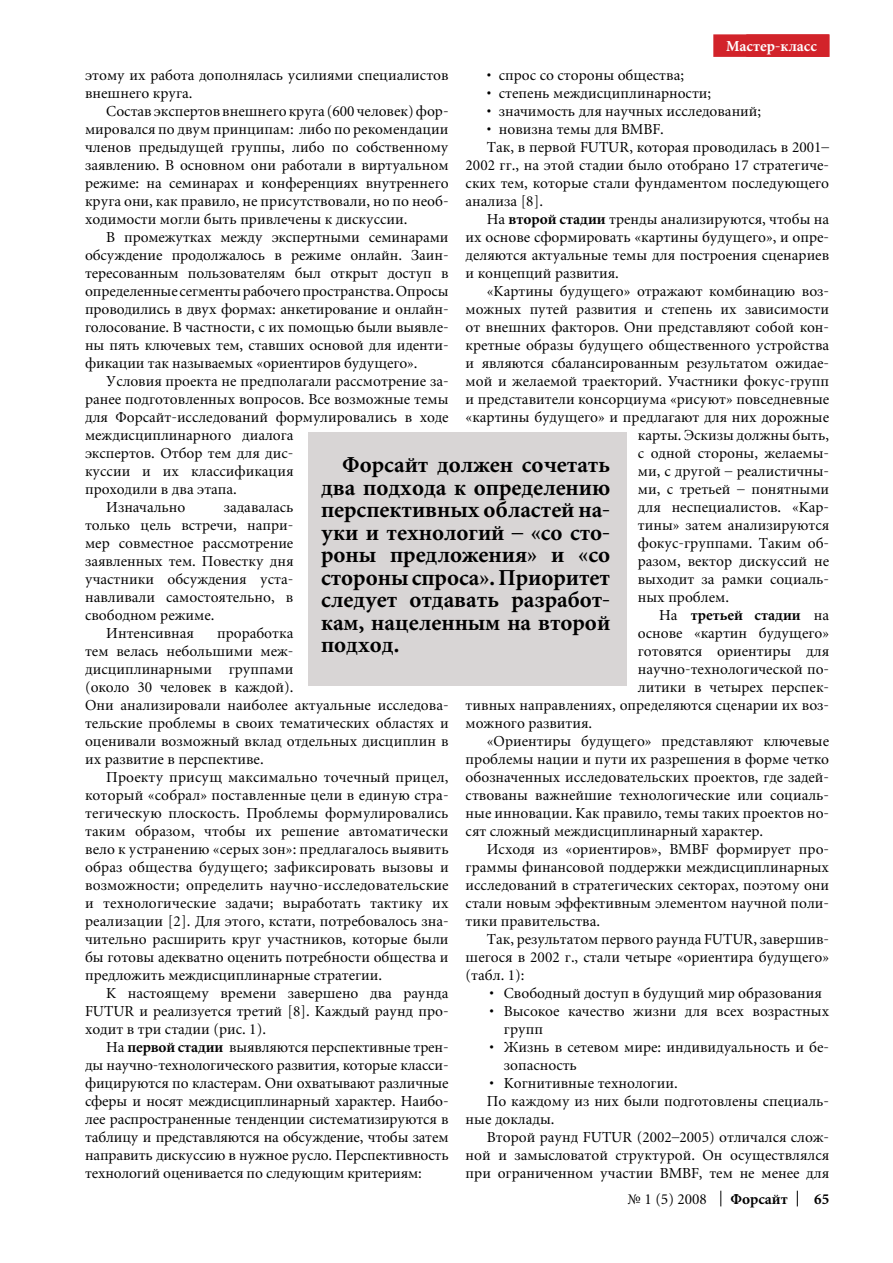
<style>
.page{position:relative;width:893px;height:1263px;background:#fff}
.page>*{position:absolute;margin:0;border:0;box-sizing:border-box;transform-origin:0 0}
.t1{font:700 22.5px/22.5px "Miniature";color:#000;text-align:justify}
.t2{font:15px/18px "Miniature";color:#000;text-align:justify}
.t3{font:700 15px "Miniature";color:#000}
.t4{font:700 15px "Miniature";color:#fff}
.s1{font-weight:700}
.s2{font-weight:400}
</style>
<div class="page">
<svg style="left:720px;top:1191px;width:1px;height:15px"></svg>
<svg style="left:797px;top:1191px;width:1px;height:15px"></svg>
<div style="left:713px;top:34px;width:117px;height:23px;background:#d2232a"></div>
<div style="left:308px;top:432px;width:318px;height:254px;background:#d8d5d5"></div>
<p class="t4" style="left:759px;top:38px;width:59px">Рубрика</p>
<p class="t4" style="left:726px;top:38px;width:92px">Мастер-класс</p>
<p class="t2" style="left:85px;top:66px;width:365px">этому их работа дополнялась усилиями специалистов внешнего круга.</p>
<p class="t2" style="left:85px;top:102px;width:365px;text-indent:21px">Состав экспертов внешнего круга (600 человек) фор&shy;мировался по двум принципам: либо по рекомендации членов предыдущей группы, либо по собственному заявлению. В основном они работали в виртуальном режиме: на семинарах и конференциях внутреннего круга они, как правило, не присутствовали, но по необ&shy;ходимости могли быть привлечены к дискуссии.</p>
<p class="t2" style="left:85px;top:228px;width:365px;text-indent:21px">В промежутках между экспертными семинарами обсуждение продолжалось в режиме онлайн. Заин&shy;тересованным пользователям был открыт доступ в определенные сегменты рабочего пространства. Опросы проводились в двух формах: анкетирование и онлайн&shy;голосование. В частности, с их помощью были выявле&shy;ны пять ключевых тем, ставших основой для иденти&shy;фикации так называемых «ориентиров будущего».</p>
<p class="t2" style="left:106px;top:372px;width:344px">Условия проекта не предполагали рассмотрение за-</p>
<p class="t2" style="left:85px;top:390px;width:365px">ранее подготовленных вопросов. Все возможные темы</p>
<p class="t2" style="left:85px;top:408px;width:365px">для Форсайт-исследований формулировались в ходе</p>
<p class="t2" style="left:85px;top:426px;width:210px">междисциплинарного диалога</p>
<p class="t2" style="left:85px;top:444px;width:210px">экспертов. Отбор тем для дис-</p>
<p class="t2" style="left:85px;top:462px;width:210px">куссии и их классификация</p>
<p class="t2" style="left:85px;top:480px;width:153px">проходили в два этапа.</p>
<p class="t2" style="left:106px;top:498px;width:81px">Изначально</p>
<p class="t2" style="left:224px;top:498px;width:71px">задавалась</p>
<p class="t2" style="left:85px;top:516px;width:210px">только цель встречи, напри-</p>
<p class="t2" style="left:85px;top:534px;width:210px">мер совместное рассмотрение</p>
<p class="t2" style="left:85px;top:552px;width:210px">заявленных тем. Повестку дня</p>
<p class="t2" style="left:85px;top:570px;width:210px">участники обсуждения уста-</p>
<p class="t2" style="left:85px;top:588px;width:210px">навливали самостоятельно, в</p>
<p class="t2" style="left:85px;top:606px;width:131px">свободном режиме.</p>
<p class="t2" style="left:106px;top:624px;width:89px">Интенсивная</p>
<p class="t2" style="left:487px;top:66px;width:199px">• спрос со стороны общества;</p>
<p class="t2" style="left:487px;top:84px;width:226px">• степень междисциплинарности;</p>
<p class="t2" style="left:487px;top:102px;width:276px">• значимость для научных исследований;</p>
<p class="t2" style="left:487px;top:120px;width:179px">• новизна темы для BMBF.</p>
<p class="t2" style="left:487px;top:138px;width:344px">Так, в первой FUTUR, которая проводилась в 2001–</p>
<p class="t2" style="left:466px;top:156px;width:363px">2002 гг., на этой стадии было отобрано 17 стратегиче-</p>
<p class="t2" style="left:466px;top:174px;width:365px">ских тем, которые стали фундаментом последующего</p>
<p class="t2" style="left:466px;top:192px;width:79px">анализа [8].</p>
<p class="t2" style="left:487px;top:210px;width:344px">На <span class="s1">второй стадии</span> тренды анализируются, чтобы на</p>
<p class="t2" style="left:466px;top:228px;width:365px">их основе сформировать «картины будущего», и опре-</p>
<p class="t2" style="left:466px;top:246px;width:365px">деляются актуальные темы для построения сценариев</p>
<p class="t2" style="left:466px;top:264px;width:155px">и концепций развития.</p>
<p class="t2" style="left:487px;top:282px;width:344px">«Картины будущего» отражают комбинацию воз-</p>
<p class="t2" style="left:466px;top:300px;width:365px">можных путей развития и степень их зависимости</p>
<p class="t2" style="left:466px;top:318px;width:363px">от внешних факторов. Они представляют собой кон-</p>
<p class="t2" style="left:466px;top:336px;width:365px">кретные образы будущего общественного устройства</p>
<p class="t2" style="left:466px;top:354px;width:365px">и являются сбалансированным результатом ожидае-</p>
<p class="t2" style="left:466px;top:372px;width:365px">мой и желаемой траекторий. Участники фокус-групп</p>
<p class="t2" style="left:466px;top:390px;width:365px">и представители консорциума «рисуют» повседневные</p>
<p class="t2" style="left:466px;top:408px;width:365px">«картины будущего» и предлагают для них дорожные</p>
<p class="t2" style="left:638px;top:426px;width:193px">карты. Эскизы должны быть,</p>
<p class="t2" style="left:638px;top:444px;width:193px">с одной стороны, желаемы-</p>
<p class="t2" style="left:638px;top:462px;width:193px">ми, с другой – реалистичны-</p>
<p class="t2" style="left:638px;top:480px;width:193px">ми, с третьей – понятными</p>
<p class="t2" style="left:638px;top:498px;width:193px">для неспециалистов. «Кар-</p>
<p class="t2" style="left:638px;top:516px;width:193px">тины» затем анализируются</p>
<p class="t2" style="left:638px;top:534px;width:193px">фокус-группами. Таким об-</p>
<p class="t2" style="left:638px;top:552px;width:193px">разом, вектор дискуссий не</p>
<p class="t2" style="left:638px;top:570px;width:193px">выходит за рамки социаль-</p>
<p class="t2" style="left:638px;top:588px;width:93px">ных проблем.</p>
<p class="t3" style="left:659px;top:607px;width:172px"><span class="s2">На</span> третьей стадии <span class="s2">на</span></p>
<p class="t2" style="left:638px;top:624px;width:193px">основе «картин будущего»</p>
<p class="t2" style="left:638px;top:642px;width:193px">готовятся ориентиры для</p>
<p class="t2" style="left:638px;top:660px;width:193px">научно-технологической по-</p>
<p class="t2" style="left:638px;top:678px;width:193px">литики в четырех перспек-</p>
<p class="t2" style="left:466px;top:696px;width:365px">тивных направлениях, определяются сценарии их воз-</p>
<p class="t2" style="left:466px;top:714px;width:128px">можного развития.</p>
<p class="t2" style="left:487px;top:732px;width:344px">«Ориентиры будущего» представляют ключевые</p>
<p class="t2" style="left:466px;top:750px;width:365px">проблемы нации и пути их разрешения в форме четко</p>
<p class="t2" style="left:466px;top:768px;width:363px">обозначенных исследовательских проектов, где задей-</p>
<p class="t2" style="left:466px;top:786px;width:365px">ствованы важнейшие технологические или социаль-</p>
<p class="t2" style="left:466px;top:804px;width:365px">ные инновации. Как правило, темы таких проектов но-</p>
<p class="t2" style="left:466px;top:822px;width:299px">сят сложный междисциплинарный характер.</p>
<p class="t2" style="left:487px;top:840px;width:344px">Исходя из «ориентиров», BMBF формирует про-</p>
<p class="t2" style="left:466px;top:858px;width:365px">граммы финансовой поддержки междисциплинарных</p>
<p class="t2" style="left:466px;top:876px;width:365px">исследований в стратегических секторах, поэтому они</p>
<p class="t2" style="left:466px;top:894px;width:365px">стали новым эффективным элементом научной поли-</p>
<p class="t2" style="left:466px;top:912px;width:136px">тики правительства.</p>
<p class="t2" style="left:487px;top:930px;width:344px">Так, результатом первого раунда FUTUR, завершив-</p>
<p class="t2" style="left:466px;top:948px;width:365px">шегося в 2002 г., стали четыре «ориентира будущего»</p>
<p class="t2" style="left:466px;top:966px;width:60px">(табл. 1):</p>
<p class="t2" style="left:490px;top:984px;width:334px">• Cвободный доступ в будущий мир образования</p>
<p class="t2" style="left:504px;top:1002px;width:327px;text-indent:-14px">• Высокое качество жизни для всех возрастных групп</p>
<p class="t2" style="left:504px;top:1038px;width:327px;text-indent:-14px">• Жизнь в сетевом мире: индивидуальность и бе&shy;зопасность</p>
<p class="t2" style="left:490px;top:1074px;width:190px">• Когнитивные технологии.</p>
<p class="t2" style="left:487px;top:1092px;width:344px">По каждому из них были подготовлены специаль-</p>
<p class="t2" style="left:466px;top:1110px;width:90px">ные доклады.</p>
<p class="t2" style="left:487px;top:1128px;width:344px">Второй раунд FUTUR (2002–2005) отличался слож-</p>
<p class="t2" style="left:466px;top:1146px;width:365px">ной и замысловатой структурой. Он осуществлялся</p>
<p class="t2" style="left:466px;top:1164px;width:365px">при ограниченном участии BMBF, тем не менее для</p>
<h1 class="t1" style="left:321px;top:455px;width:291px;text-indent:21px">Форсайт должен сочетать два подхода к определению перспективных областей на&shy;уки и технологий – «со сто&shy;роны предложения» и «со стороны спроса». Приоритет следует отдавать разработ&shy;кам, нацеленным на второй подход.</h1>
<p class="t2" style="left:85px;top:624px;width:365px;text-align:left;text-indent:132px">проработка<br>тем велась небольшими меж-<br>дисциплинарными группами<br>(около 30 человек в каждой).<br>Они анализировали наиболее актуальные исследова&shy;тельские проблемы в своих тематических областях и оценивали возможный вклад отдельных дисциплин в их развитие в перспективе.</p>
<p class="t2" style="left:85px;top:768px;width:365px;text-indent:21px">Проекту присущ максимально точечный прицел, который «собрал» поставленные цели в единую стра&shy;тегическую плоскость. Проблемы формулировались таким образом, чтобы их решение автоматически вело к устранению «серых зон»: предлагалось выявить образ общества будущего; зафиксировать вызовы и возможности; определить научно-исследовательские и технологические задачи; выработать тактику их реализации [2]. Для этого, кстати, потребовалось зна&shy;чительно расширить круг участников, которые были бы готовы адекватно оценить потребности общества и предложить междисциплинарные стратегии.</p>
<p class="t2" style="left:85px;top:984px;width:365px;text-indent:21px">К настоящему времени завершено два раунда FUTUR и реализуется третий [8]. Каждый раунд про&shy;ходит в три стадии (рис. 1).</p>
<p class="t2" style="left:85px;top:1038px;width:365px;text-indent:21px">На <span class="s1">первой стадии</span> выявляются перспективные трен&shy;ды научно-технологического развития, которые класси&shy;фицируются по кластерам. Они охватывают различные сферы и носят междисциплинарный характер. Наибо&shy;лее распространенные тенденции систематизируются в таблицу и представляются на обсуждение, чтобы затем направить дискуссию в нужное русло. Перспективность технологий оценивается по следующим критериям:</p>
<p class="t2" style="left:628px;top:1191px;width:81px">№ 1 (5) 2008</p>
<p class="t3" style="left:730px;top:1192px;width:59px">Форсайт</p>
<p class="t3" style="left:814px;top:1192px;width:16px">65</p>
</div>
